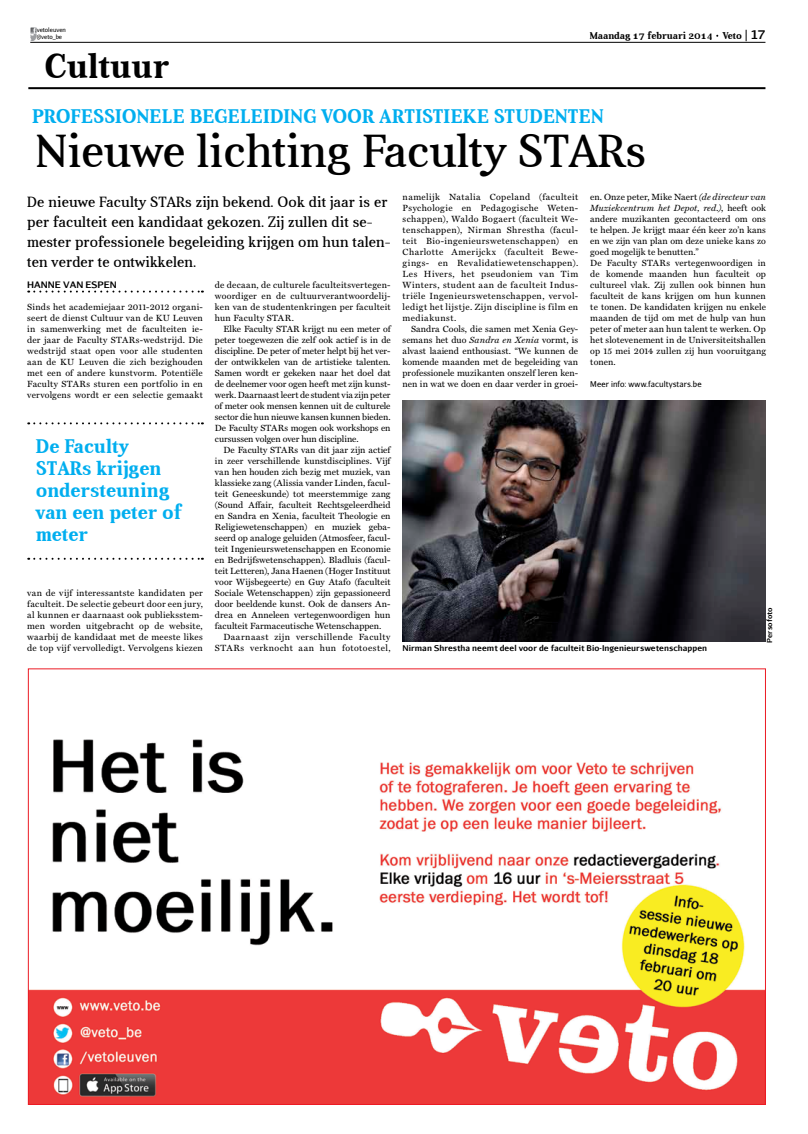
<style>
.page{position:relative;width:808px;height:1134px;background:#fff}
.page>*{position:absolute;margin:0;border:0;box-sizing:border-box;transform-origin:0 0}
.t1{font:47px "Aver";color:#000}
.t2{font:700 35px "Aver";color:#000}
.t3{font:700 20px/22px "Aver";letter-spacing:.005em;color:#00aeef}
.t4{font:15px/20px "Aver";letter-spacing:.01em;color:#000}
.t5{font:700 12px "Aurulent Sans";color:#000}
.t6{font:700 10px "Aver";color:#000}
.t7{font:9px/11px "Miller Text";letter-spacing:.015em;color:#000;text-align:justify}
.t8{font:9px/11px "Miller Text";letter-spacing:.05em;color:#000;text-align:right}
.t9{font:700 9px "Aurulent Sans";color:#000}
.t10{font:700 8px "Aurulent Sans";letter-spacing:.005em;color:#000}
.t11{font:8px "Aurulent Sans";letter-spacing:.01em;color:#000}
.t12{font:700 7px "Aurulent Sans";color:#000}
.t13{font:6px/7.2px "Aurulent Sans";color:#000}
.s1{font-style:italic}
</style>
<div class="page">
<img style="left:30px;top:739px;width:734px;height:364px">
<svg style="left:28px;top:291px;width:175px;height:2px"></svg>
<svg style="left:28px;top:422px;width:175px;height:2px"></svg>
<svg style="left:28px;top:558px;width:175px;height:2px"></svg>
<img style="left:403px;top:400px;width:362px;height:242px">
<svg style="left:30px;top:28px;width:7px;height:12px"></svg>
<hr style="left:30px;top:42px;width:735px;height:1px;background:#000">
<hr style="left:28px;top:87px;width:737px;height:2px;background:#000">
<p class="t13" style="left:37px;top:26px;width:31px">vetoleuven @veto_be</p>
<p class="t6" style="left:590px;top:30px;width:154px">Maandag 17 februari 2014 Veto</p>
<h3 class="t5" style="left:750px;top:26px;width:17px">17</h3>
<h2 class="t2" style="left:44px;top:47px;width:126px">Cultuur</h2>
<h3 class="t3" style="left:32px;top:105px;width:573px">Professionele begeleiding voor artistieke studenten</h3>
<h1 class="t1" style="left:36px;top:125px;width:612px">Nieuwe lichting Faculty STARs</h1>
<h3 class="t4" style="left:27px;top:192px;width:365px">De nieuwe Faculty STARs zijn bekend. Ook dit jaar is er per faculteit een kandidaat gekozen. Zij zullen dit se&shy;mester professionele begeleiding krijgen om hun talen&shy;ten verder te ontwikkelen.</h3>
<p class="t9" style="left:27px;top:278px;width:91px">Hanne Van Espen</p>
<p class="t7" style="left:27px;top:301px;width:177px">Sinds het academiejaar 2011-2012 organi&shy;seert de dienst Cultuur van de KU Leuven in samenwerking met de faculteiten ie&shy;der jaar de Faculty STARs-wedstrijd. Die wedstrijd staat open voor alle studenten aan de KU Leuven die zich bezighouden met een of andere kunstvorm. Potentiële Faculty STARs sturen een portfolio in en vervolgens wordt er een selectie gemaakt</p>
<p class="t7" style="left:590px;top:191px;width:177px;text-align:left">en. Onze peter, Mike Naert <span class="s1">(de directeur van Muziekcentrum het Depot, red.)</span>, heeft ook andere muzikanten gecontacteerd om ons te helpen. Je krijgt maar één keer zo’n kans en we zijn van plan om deze unieke kans zo goed mogelijk te benutten.”<br>De Faculty STARs vertegenwoordigen in de komende maanden hun faculteit op cultureel vlak. Zij zullen ook binnen hun faculteit de kans krijgen om hun kunnen te tonen. De kandidaten krijgen nu enkele maanden de tijd om met de hulp van hun peter of meter aan hun talent te werken. Op het slotevenement in de Universiteitshallen op 15 mei 2014 zullen zij hun vooruitgang tonen.</p>
<p class="t11" style="left:590px;top:379px;width:113px">Meer info: www.facultystars.be</p>
<p class="t7" style="left:403px;top:191px;width:177px">namelijk Natalia Copeland (faculteit Psychologie en Pedagogische Weten&shy;schappen), Waldo Bogaert (faculteit We&shy;tenschappen), Nirman Shrestha (facul&shy;teit Bio-ingenieurswetenschappen) en Charlotte Amerijckx (faculteit Bewe&shy;gings- en Revalidatiewetenschappen).<br>Les Hivers, het pseudoniem van Tim Winters, student aan de faculteit Indus&shy;triële Ingenieurswetenschappen, vervol&shy;ledigt het lijstje. Zijn discipline is film en mediakunst.</p>
<p class="t7" style="left:403px;top:323px;width:177px;text-indent:9px">Sandra Cools, die samen met Xenia Gey&shy;semans het duo <span class="s1">Sandra en Xenia</span> vormt, is alvast laaiend enthousiast. “We kunnen de komende maanden met de begeleiding van professionele muzikanten onszelf leren ken&shy;nen in wat we doen en daar verder in groei-</p>
<p class="t7" style="left:215px;top:279px;width:177px">de decaan, de culturele faculteitsvertegen&shy;woordiger en de cultuurverantwoordelij&shy;ken van de studentenkringen per faculteit hun Faculty STAR.</p>
<p class="t7" style="left:215px;top:323px;width:177px;text-indent:9px">Elke Faculty STAR krijgt nu een meter of peter toegewezen die zelf ook actief is in de discipline. De peter of meter helpt bij het ver&shy;der ontwikkelen van de artistieke talenten.<br>Samen wordt er gekeken naar het doel dat de deelnemer voor ogen heeft met zijn kunst&shy;werk. Daarnaast leert de student via zijn peter of meter ook mensen kennen uit de culturele sector die hun nieuwe kansen kunnen bieden.<br>De Faculty STARs mogen ook workshops en cursussen volgen over hun discipline.</p>
<p class="t7" style="left:215px;top:444px;width:177px;text-indent:9px">De Faculty STARs van dit jaar zijn actief in zeer verschillende kunstdisciplines. Vijf van hen houden zich bezig met muziek, van klassieke zang (Alissia vander Linden, facul&shy;teit Geneeskunde) tot meerstemmige zang (Sound Affair, faculteit Rechtsgeleerdheid en Sandra en Xenia, faculteit Theologie en Religiewetenschappen) en muziek geba&shy;seerd op analoge geluiden (Atmosfeer, facul&shy;teit Ingenieurswetenschappen en Economie en Bedrijfswetenschappen). Bladluis (facul&shy;teit Letteren), Jana Haenen (Hoger Instituut voor Wijsbegeerte) en Guy Atafo (faculteit Sociale Wetenschappen) zijn gepassioneerd door beeldende kunst. Ook de dansers An&shy;drea en Anneleen vertegenwoordigen hun faculteit Farmaceutische Wetenschappen.</p>
<p class="t8" style="left:215px;top:631px;width:177px">Daarnaast zijn verschillende Faculty<br>STARs verknocht aan hun fototoestel,</p>
<h3 class="t3" style="left:36px;top:435px;width:95px">De Faculty<br>STAR</h3>
<h3 class="t3" style="left:36px;top:457px;width:148px;text-indent:46px">s krijgen ondersteuning van een peter of meter</h3>
<p class="t7" style="left:27px;top:587px;width:177px">van de vijf interessantste kandidaten per faculteit. De selectie gebeurt door een jury, al kunnen er daarnaast ook publieksstem&shy;men worden uitgebracht op de website, waarbij de kandidaat met de meeste likes de top vijf vervolledigt. Vervolgens kiezen</p>
<p class="t12" style="left:764px;top:643px;width:37px;rotate:-90deg">Persofoto</p>
<p class="t10" style="left:403px;top:642px;width:306px">N irman Shrestha neemt deel voor de faculteit Bio-I ngenieurswetenschappen</p>
</div>
